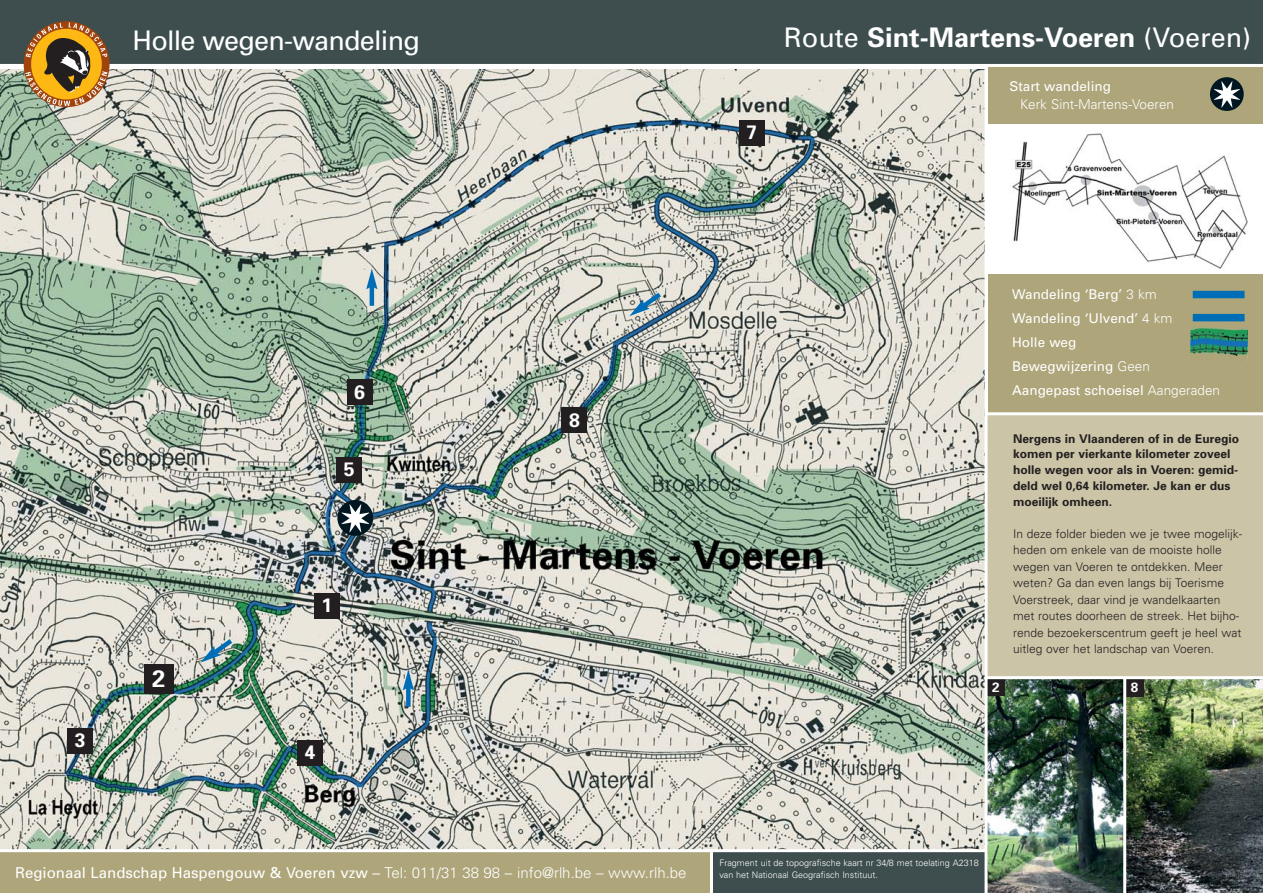
<style>
.page{position:relative;width:1263px;height:893px;background:#fff}
.page>*{position:absolute;margin:0;border:0;box-sizing:border-box;transform-origin:0 0}
.t1{font:700 27px "Univers";color:#fff}
.t2{font:27px "Univers";letter-spacing:-.03em;color:#fff}
.t3{font:700 23.85px "Univers";color:#fff}
.t4{font:700 19.5px "Univers";color:#fff}
.t5{font:15px "Univers";color:#fff}
.t6{font:13.5px/24px "Univers";color:#fff}
.t7{font:300 13.5px "Univers";color:#fff}
.t8{font:700 13.5px "Univers";color:#fff}
.t9{font:300 12px/16.5px "Univers";color:#231f20}
.t10{font:700 12px/15.8px "Univers";color:#231f20}
.t11{font:300 9px/12px "Univers";color:#fff}
.s1{font-weight:400}
.s2{font-weight:300}
</style>
<div class="page">
<img style="left:1126px;top:679px;width:136px;height:214px">
<img style="left:987px;top:679px;width:136px;height:214px">
<div style="left:986px;top:413px;width:276px;height:264px;background:#cbc4a7"></div>
<div style="left:987px;top:64px;width:275px;height:350px;background:#aea57a"></div>
<img style="left:0;top:69px;width:984px;height:780px">
<div style="left:0;top:0;width:1262px;height:64px;background:#3e4e4f"></div>
<div style="left:0;top:851px;width:726px;height:42px;background:#aea57a"></div>
<hr style="left:0;top:64px;width:1262px;height:3px;background:#fff">
<svg style="left:25px;top:22px;width:82px;height:84px;background:#a57e3d"></svg>
<div style="left:987px;top:125px;width:275px;height:149px;background:#fff"></div>
<img style="left:1012px;top:133px;width:236px;height:136px">
<div style="left:297px;top:740px;width:26px;height:26px;background:#231f20"></div>
<div style="left:144px;top:664px;width:30px;height:30px;background:#231f20"></div>
<div style="left:987px;top:679px;width:17px;height:17px;background:#231f20"></div>
<div style="left:1193px;top:291px;width:51px;height:7px;background:#006eb7"></div>
<hr style="left:987px;top:412px;width:275px;height:3px;background:#fff">
<svg style="left:1210px;top:77px;width:34px;height:34px"></svg>
<svg style="left:337px;top:500px;width:36px;height:36px"></svg>
<img style="left:1191px;top:326px;width:56px;height:33px">
<div style="left:336px;top:457px;width:26px;height:25px;background:#231f20"></div>
<div style="left:347px;top:379px;width:25px;height:26px;background:#231f20"></div>
<div style="left:67px;top:728px;width:26px;height:25px;background:#231f20"></div>
<div style="left:314px;top:593px;width:25px;height:25px;background:#231f20"></div>
<div style="left:1193px;top:314px;width:51px;height:7px;background:#006eb7"></div>
<div style="left:713px;top:852px;width:272px;height:41px;background:#3e4e4f"></div>
<hr style="left:0;top:849px;width:987px;height:3px;background:#fff">
<hr style="left:710px;top:852px;width:3px;height:41px;background:#fff">
<div style="left:1126px;top:679px;width:17px;height:17px;background:#231f20"></div>
<div style="left:739px;top:120px;width:26px;height:26px;background:#231f20"></div>
<div style="left:562px;top:408px;width:25px;height:25px;background:#231f20"></div>
<hr style="left:370px;top:285px;width:4px;height:21px;background:#006eb7">
<svg style="left:366px;top:268px;width:11px;height:21px"></svg>
<div style="left:406px;top:686px;width:5px;height:21px;background:#006eb7"></div>
<svg style="left:403px;top:669px;width:11px;height:21px"></svg>
<svg style="left:629px;top:288px;width:37px;height:28px"></svg>
<svg style="left:201px;top:635px;width:36px;height:28px"></svg>
<hr style="left:985px;top:676px;width:277px;height:3px;background:#fff">
<hr style="left:984px;top:66px;width:3px;height:827px;background:#fff">
<h1 class="t2" style="left:133px;top:30px;width:289px">Holle wegen-wandeling</h1>
<h1 class="t1" style="left:784px;top:28px;width:469px"><span class="s1">Route</span> Sint-Martens-Voeren <span class="s1">(Voeren)</span></h1>
<h3 class="t4" style="left:747px;top:125px;width:12px">7</h3>
<p class="t6" style="left:1009px;top:75px;width:103px">Start wandeling</p>
<p class="t7" style="left:1020px;top:99px;width:156px">Kerk Sint-Martens-Voeren</p>
<h3 class="t4" style="left:75px;top:733px;width:12px">3</h3>
<h2 class="t3" style="left:152px;top:669px;width:15px">2</h2>
<h3 class="t4" style="left:354px;top:385px;width:12px">6</h3>
<h3 class="t4" style="left:344px;top:462px;width:12px">5</h3>
<h3 class="t4" style="left:321px;top:598px;width:12px">1</h3>
<h3 class="t4" style="left:305px;top:745px;width:12px">4</h3>
<h3 class="t4" style="left:569px;top:413px;width:12px">8</h3>
<p class="t6" style="left:1012px;top:283px;width:209px">Wandeling ‘Berg’ <span class="s2">3 km<br></span>Wandeling ‘Ulvend’ <span class="s2">4 km<br></span>Holle weg<br>Bewegwijzering <span class="s2">Geen<br></span>Aangepast schoeisel <span class="s2">Aangeraden</span></p>
<p class="t8" style="left:992px;top:682px;width:9px">2</p>
<p class="t10" style="left:1013px;top:432px;width:228px">Nergens in Vlaanderen of in de Euregio komen per vierkante kilometer zoveel holle wegen voor als in Voeren: gemid&shy;deld wel 0,64 kilometer. Je kan er dus moeilijk omheen.</p>
<p class="t9" style="left:1013px;top:526px;width:231px">In deze folder bieden we je twee mogelijk&shy;heden om enkele van de mooiste holle wegen van Voeren te ontdekken. Meer weten? Ga dan even langs bij Toerisme Voerstreek, daar vind je wandelkaarten met routes doorheen de streek. Het bijho&shy;rende bezoekerscentrum geeft je heel wat uitleg over het landschap van Voeren.</p>
<p class="t8" style="left:1131px;top:682px;width:9px">8</p>
<p class="t5" style="left:15px;top:867px;width:673px">Regionaal Landschap Haspengouw &amp; Voeren vzw – <span class="s2">Tel: 011/31 38 98 – info@rlh.be – www.rlh.be</span></p>
<p class="t11" style="left:719px;top:857px;width:261px">Fragment uit de topografische kaart nr 34/8 met toelating A2318 van het Nationaal Geografisch Instituut.</p>
</div>
